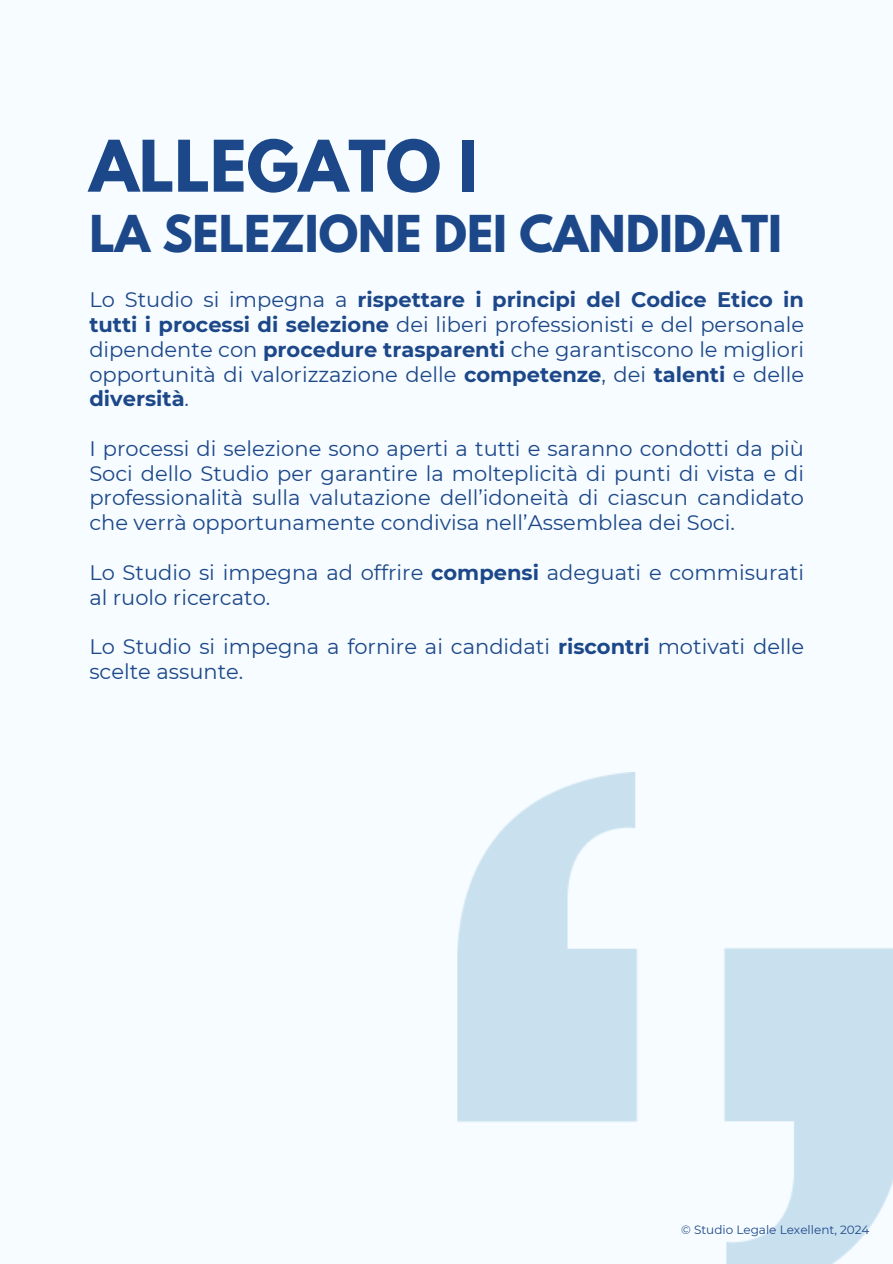
<style>
.page{position:relative;width:893px;height:1264px;background:#fff}
.page>*{position:absolute;margin:0;border:0;box-sizing:border-box;transform-origin:0 0}
.t1{font:700 63px "League Spartan";color:#1c4789}
.t2{font:700 45px "League Spartan";color:#1c4789}
.t3{font:21px/24.8px "Montserrat";color:#1c4789;text-align:justify}
.t4{font:12px "Montserrat";color:#1c4789}
.s1{font-weight:700}
</style>
<div class="page">
<div style="left:0;top:0;width:892px;height:1263px;background:#f6fcff"></div>
<img style="left:457px;top:772px;width:435px;height:491px">
<h1 class="t1" style="left:89px;top:135px;width:390px">ALLEGATO I</h1>
<h2 class="t2" style="left:89px;top:211px;width:694px">LA SELEZIONE DEI CANDIDATI</h2>
<p class="t3" style="left:89px;top:287px;width:716px">Lo Studio si impegna a <span class="s1">rispettare i principi del Codice Etico in tutti i processi di selezione</span> dei liberi professionisti e del personale dipendente con <span class="s1">procedure trasparenti</span> che garantiscono le migliori opportunità di valorizzazione delle <span class="s1">competenze</span>, dei <span class="s1">talenti</span> e delle <span class="s1">diversità</span>.</p>
<p class="t3" style="left:89px;top:436px;width:716px">I processi di selezione sono aperti a tutti e saranno condotti da più Soci dello Studio per garantire la molteplicità di punti di vista e di professionalità sulla valutazione dell’idoneità di ciascun candidato che verrà opportunamente condivisa nell’Assemblea dei Soci.</p>
<p class="t3" style="left:89px;top:560px;width:716px">Lo Studio si impegna ad offrire <span class="s1">compensi</span> adeguati e commisurati al ruolo ricercato.</p>
<p class="t3" style="left:89px;top:634px;width:716px">Lo Studio si impegna a fornire ai candidati <span class="s1">riscontri</span> motivati delle scelte assunte.</p>
<p class="t4" style="left:681px;top:1221px;width:190px">© Studio Legale Lexellent, 2024</p>
</div>
